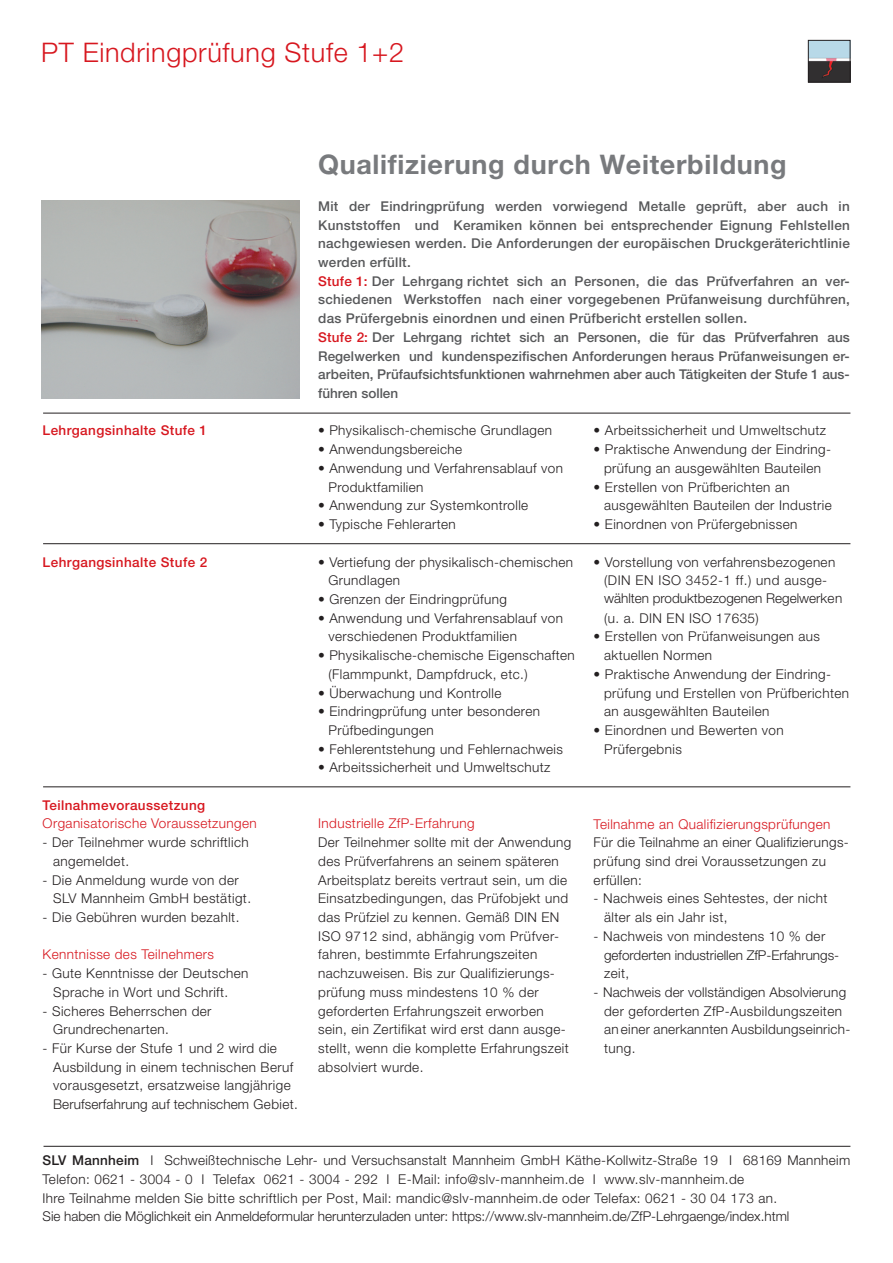
<style>
.page{position:relative;width:893px;height:1263px;background:#fff}
.page>*{position:absolute;margin:0;border:0;box-sizing:border-box;transform-origin:0 0}
.t1{font:700 27px "Helvetica Neue LT Pro";letter-spacing:.025em;color:#787a7d}
.t2{font:300 27px "Helvetica Neue LT Pro";letter-spacing:.025em;color:#d7171f}
.t3{font:300 13.5px/18.8px "Helvetica Neue LT Pro";letter-spacing:.03em;color:#231f20}
.t4{font:500 13.5px/18.8px "Helvetica Neue LT Pro";letter-spacing:.02em;color:#57585a}
.t5{font:300 13.5px "Helvetica Neue LT Pro";letter-spacing:.03em;color:#d7171f}
.t6{font:300 13.5px/18.8px "Helvetica Neue LT Pro";color:#231f20}
.t7{font:500 13.5px "Helvetica Neue LT Pro";letter-spacing:.03em;color:#d7171f}
.s1{color:#d7171f}
.s2{font-weight:500}
</style>
<div class="page">
<hr style="left:44px;top:1146px;width:806px;height:1px;background:#231f20">
<img style="left:42px;top:201px;width:257px;height:197px">
<hr style="left:43px;top:413px;width:807px;height:1px;background:#231f20">
<hr style="left:43px;top:786px;width:807px;height:1px;background:#231f20">
<hr style="left:43px;top:543px;width:807px;height:1px;background:#231f20">
<img style="left:810px;top:42px;width:38px;height:38px">
<div style="left:808px;top:40px;width:42px;height:42px;border:1px solid #231f20"></div>
<h1 class="t2" style="left:41px;top:36px;width:365px">PT Eindringprüfung Stufe 1+2</h1>
<p class="t7" style="left:43px;top:423px;width:166px">Lehrgangsinhalte Stufe 1</p>
<h1 class="t1" style="left:318px;top:147px;width:470px">Qualifizierung durch Weiterbildung</h1>
<p class="t4" style="left:318px;top:197px;width:533px">Mit der Eindringprüfung werden vorwiegend Metalle geprüft, aber auch in Kunststoffen und Keramiken können bei entsprechender Eignung Fehlstellen nachgewiesen werden. Die Anforderungen der europäischen Druckgeräterichtlinie werden erfüllt.<br><span class="s1">Stufe 1:</span> Der Lehrgang richtet sich an Personen, die das Prüfverfahren an ver&shy;schiedenen Werkstoffen nach einer vorgegebenen Prüfanweisung durchführen, das Prüfergebnis einordnen und einen Prüfbericht erstellen sollen.<br><span class="s1">Stufe 2:</span> Der Lehrgang richtet sich an Personen, die für das Prüfverfahren aus Regelwerken und kundenspezifischen Anforderungen heraus Prüfanweisungen er&shy;arbeiten, Prüfaufsichtsfunktionen wahrnehmen aber auch Tätigkeiten der Stufe 1 aus&shy;führen sollen</p>
<p class="t3" style="left:318px;top:421px;width:236px">• Physikalisch-chemische Grundlagen</p>
<p class="t3" style="left:318px;top:440px;width:145px">• Anwendungsbereiche</p>
<p class="t3" style="left:329px;top:458px;width:236px;text-indent:-11px">• Anwendung und Verfahrensablauf von<br>Produktfamilien</p>
<p class="t3" style="left:318px;top:496px;width:212px">• Anwendung zur Systemkontrolle</p>
<p class="t3" style="left:318px;top:515px;width:139px">• Typische Fehlerarten</p>
<p class="t3" style="left:594px;top:421px;width:234px">• Arbeitssicherheit und Umweltschutz</p>
<p class="t3" style="left:594px;top:440px;width:239px;text-align:center">• Praktische Anwendung der Eindring&shy;prüfung an ausgewählten Bauteilen</p>
<p class="t3" style="left:604px;top:477px;width:229px;text-indent:-11px">• Erstellen von Prüfberichten an ausgewählten Bauteilen der Industrie</p>
<p class="t3" style="left:594px;top:515px;width:205px">• Einordnen von Prüfergebnissen</p>
<p class="t7" style="left:43px;top:554px;width:166px">Lehrgangsinhalte Stufe 2</p>
<p class="t3" style="left:329px;top:552px;width:246px;text-indent:-11px">• Vertiefung der physikalisch-chemischen<br>Grundlagen</p>
<p class="t3" style="left:318px;top:589px;width:190px">• Grenzen der Eindringprüfung</p>
<p class="t3" style="left:329px;top:608px;width:236px;text-indent:-11px">• Anwendung und Verfahrensablauf von verschiedenen Produktfamilien</p>
<p class="t3" style="left:329px;top:646px;width:248px;text-indent:-11px">• Physikalische-chemische Eigenschaften (Flammpunkt, Dampfdruck, etc.)</p>
<p class="t3" style="left:318px;top:683px;width:185px">• Überwachung und Kontrolle</p>
<p class="t3" style="left:329px;top:702px;width:213px;text-indent:-11px">• Eindringprüfung unter besonderen<br>Prüfbedingungen</p>
<p class="t3" style="left:318px;top:739px;width:246px">• Fehlerentstehung und Fehlernachweis</p>
<p class="t3" style="left:318px;top:758px;width:234px">• Arbeitssicherheit und Umweltschutz</p>
<p class="t7" style="left:43px;top:797px;width:164px">Teilnahmevoraussetzung</p>
<p class="t5" style="left:43px;top:815px;width:216px">Organisatorische Voraussetzungen</p>
<p class="t3" style="left:53px;top:833px;width:197px;text-indent:-11px">- Der Teilnehmer wurde schriftlich angemeldet.</p>
<p class="t3" style="left:53px;top:870px;width:199px;text-indent:-11px">- Die Anmeldung wurde von der<br>SLV Mannheim GmbH bestätigt.</p>
<p class="t3" style="left:43px;top:907px;width:198px">- Die Gebühren wurden bezahlt.</p>
<p class="t5" style="left:43px;top:946px;width:173px">Kenntnisse des Teilnehmers</p>
<p class="t3" style="left:53px;top:964px;width:197px;text-indent:-11px">- Gute Kenntnisse der Deutschen<br>Sprache in Wort und Schrift.</p>
<p class="t3" style="left:53px;top:1001px;width:160px;text-indent:-11px">- Sicheres Beherrschen der<br>Grundrechenarten.</p>
<p class="t3" style="left:53px;top:1038px;width:246px;text-indent:-11px">- Für Kurse der Stufe 1 und 2 wird die Ausbildung in einem technischen Beruf vorausgesetzt, ersatzweise langjährige Berufserfahrung auf technischem Gebiet.</p>
<p class="t5" style="left:318px;top:815px;width:158px">Industrielle ZfP-Erfahrung</p>
<p class="t3" style="left:318px;top:833px;width:255px">Der Teilnehmer sollte mit der Anwendung des Prüfverfahrens an seinem späteren Arbeitsplatz bereits vertraut sein, um die Einsatzbedingungen, das Prüfobjekt und das Prüfziel zu kennen. Gemäß DIN EN ISO 9712 sind, abhängig vom Prüfver&shy;fahren, bestimmte Erfahrungszeiten nachzuweisen. Bis zur Qualifizierungs&shy;prüfung muss mindestens 10 % der geforderten Erfahrungszeit erworben sein, ein Zertifikat wird erst dann ausge&shy;stellt, wenn die komplette Erfahrungszeit absolviert wurde.</p>
<p class="t3" style="left:604px;top:552px;width:240px;line-height:18.3px;text-indent:-11px">• Vorstellung von verfahrensbezogenen (DIN EN ISO 3452-1 ff.) und ausge&shy;wählten produktbezogenen Regelwerken</p>
<p class="t3" style="left:604px;top:608px;width:156px">(u. a. DIN EN ISO 17635)</p>
<p class="t3" style="left:604px;top:627px;width:217px;text-indent:-11px">• Erstellen von Prüfanweisungen aus aktuellen Normen</p>
<p class="t3" style="left:604px;top:664px;width:246px;text-indent:-11px">• Praktische Anwendung der Eindring&shy;prüfung und Erstellen von Prüfberichten an ausgewählten Bauteilen</p>
<p class="t3" style="left:604px;top:720px;width:181px;text-indent:-11px">• Einordnen und Bewerten von<br>Prüfergebnis</p>
<p class="t5" style="left:594px;top:815px;width:238px">Teilnahme an Qualifizierungsprüfungen</p>
<p class="t3" style="left:594px;top:833px;width:257px">Für die Teilnahme an einer Qualifizierungs&shy;prüfung sind drei Voraussetzungen zu erfüllen:</p>
<p class="t3" style="left:604px;top:889px;width:225px;text-indent:-11px">- Nachweis eines Sehtestes, der nicht älter als ein Jahr ist,</p>
<p class="t6" style="left:604px;top:926px;width:237px;text-indent:-11px">- Nachweis von mindestens 10 % der geforderten industriellen ZfP-Erfahrungs&shy;zeit,</p>
<p class="t3" style="left:604px;top:982px;width:248px;text-indent:-11px">- Nachweis der vollständigen Absolvierung der geforderten ZfP-Ausbildungszeiten an einer anerkannten Ausbildungseinrich&shy;tung.</p>
<p class="t3" style="left:43px;top:1151px;width:809px"><span class="s2">SLV Mannheim</span> I Schweißtechnische Lehr- und Versuchsanstalt Mannheim GmbH Käthe-Kollwitz-Straße 19 I 68169 Mannheim Telefon: 0621 - 3004 - 0 I Telefax 0621 - 3004 - 292 I E-Mail: info@slv-mannheim.de I www.slv-mannheim.de<br>Ihre Teilnahme melden Sie bitte schriftlich per Post, Mail: mandic@slv-mannheim.de oder Telefax: 0621 - 30 04 173 an.<br>Sie haben die Möglichkeit ein Anmeldeformular herunterzuladen unter: https://www.slv-mannheim.de/ZfP-Lehrgaenge/index.html</p>
</div>
